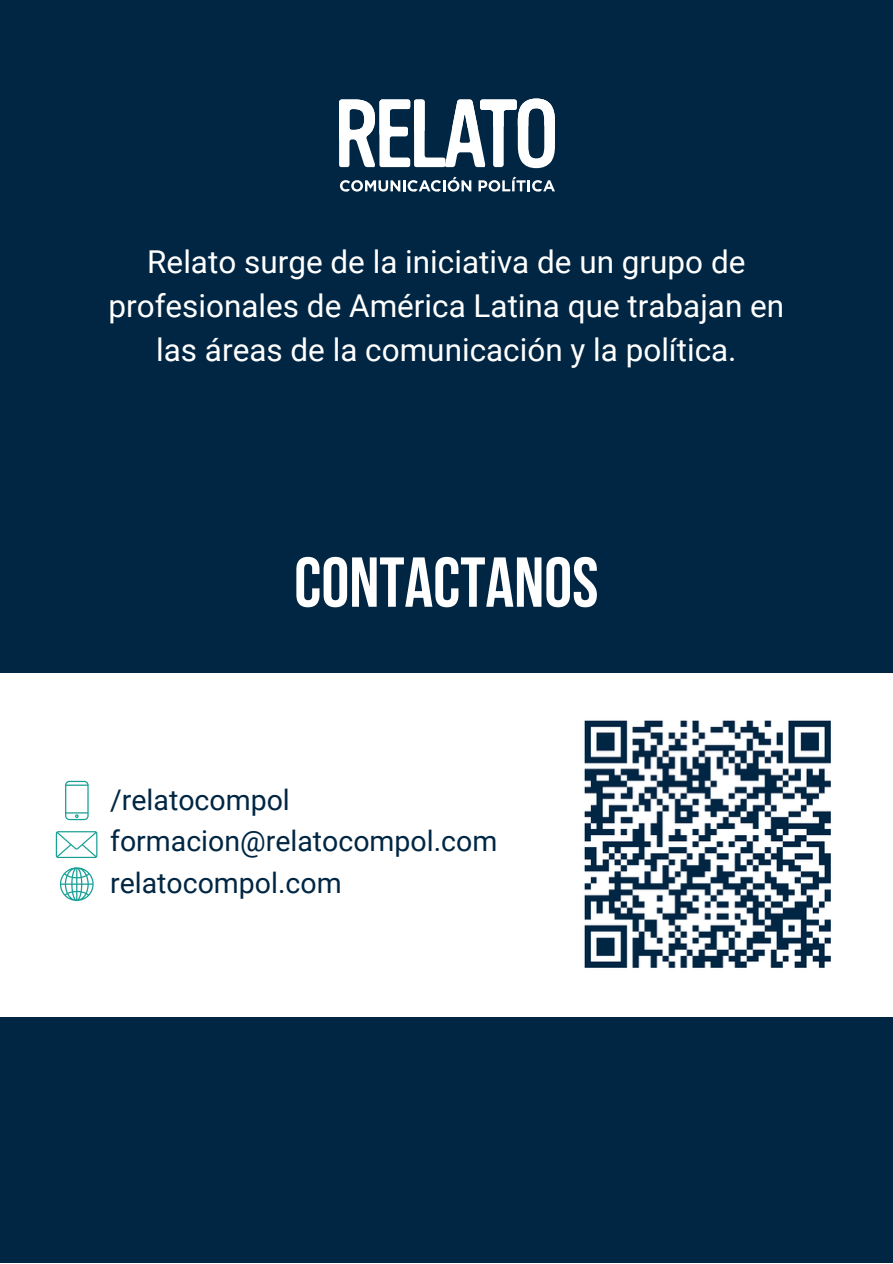
<style>
.page{position:relative;width:893px;height:1264px;background:#fff}
.page>*{position:absolute;margin:0;border:0;box-sizing:border-box;transform-origin:0 0}
.t1{font:700 70.5px "Bebas Neue";color:#fff}
.t2{font:31.5px/43.8px "Roboto";color:#fff;text-align:center}
.t3{font:28.5px "Roboto";color:#002643}
</style>
<div class="page">
<div style="left:0;top:0;width:892px;height:1262px;background:#002643"></div>
<div style="left:0;top:673px;width:892px;height:343px;background:#fff"></div>
<svg style="left:339px;top:98px;width:216px;height:70px"></svg>
<svg style="left:340px;top:177px;width:131px;height:15px"></svg>
<svg style="left:478px;top:177px;width:77px;height:15px"></svg>
<img style="left:584px;top:720px;width:247px;height:248px">
<svg style="left:65px;top:780px;width:24px;height:40px"></svg>
<svg style="left:56px;top:831px;width:41px;height:27px"></svg>
<svg style="left:60px;top:867px;width:34px;height:34px"></svg>
<p class="t2" style="left:108px;top:241px;width:677px">Relato surge de la iniciativa de un grupo de profesionales de América Latina que trabajan en las áreas de la comunicación y la política.</p>
<p class="t1" style="left:294px;top:554px;width:306px">CONTACTANOS</p>
<p class="t3" style="left:110px;top:783px;width:181px">/relatocompol</p>
<p class="t3" style="left:110px;top:824px;width:388px">formacion@relatocompol.com</p>
<p class="t3" style="left:110px;top:866px;width:233px">relatocompol.com</p>
</div>
